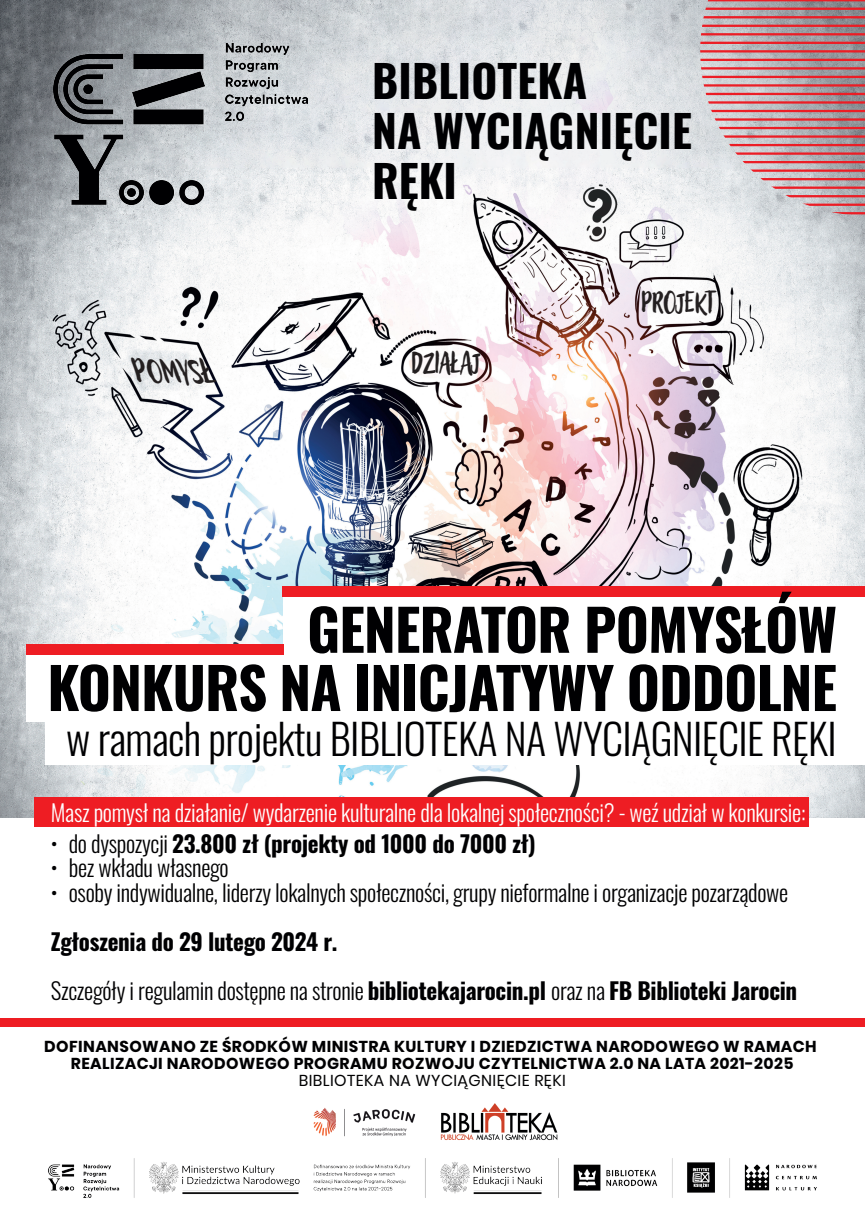
<style>
.page{position:relative;width:865px;height:1219px;background:#fff}
.page>*{position:absolute;margin:0;border:0;box-sizing:border-box;transform-origin:0 0}
.t1{font:56.8px/58.2px "Oswald";letter-spacing:-.015em;color:#000002;text-align:right}
.t2{font:italic 45.7px "Adlery Pro Blockletter";color:#231f20;scale:.81 1}
.t3{font:44.4px/50.1px "Oswald";letter-spacing:.005em;color:#000002}
.t4{font:42.1px "Oswald";letter-spacing:-.015em;color:#000002}
.t5{font:39.8px "Adlery Pro Blockletter";letter-spacing:-.015em;color:#231f20;scale:.78 1}
.t6{font:23px/49.1px "Oswald";letter-spacing:-.015em;color:#000002}
.t7{font:23px "Oswald";letter-spacing:-.015em;color:#fff}
.t8{font:700 15.8px/17.3px "Poppins";letter-spacing:.025em;color:#000002;text-align:center}
.t9{font:15.8px "Poppins";letter-spacing:.025em;color:#000002}
</style>
<div class="page">
<img style="left:0;top:0;width:865px;height:817px">
<img style="left:226px;top:44px;width:81px;height:76px">
<img style="left:53px;top:55px;width:151px;height:150px">
<div style="left:0;top:1018px;width:865px;height:9px;background:#ee1d23"></div>
<img style="left:48px;top:1158px;width:769px;height:40px">
<img style="left:440px;top:1103px;width:118px;height:38px">
<img style="left:313px;top:1107px;width:103px;height:30px">
<hr style="left:700px;top:0;width:165px;height:1px;background:#ec1d25">
<hr style="left:700px;top:8px;width:165px;height:2px;background:#ec1d25">
<hr style="left:700px;top:16px;width:165px;height:2px;background:#ec1d25">
<hr style="left:700px;top:25px;width:165px;height:2px;background:#ec1d25">
<hr style="left:700px;top:33px;width:165px;height:2px;background:#ec1d25">
<hr style="left:700px;top:42px;width:165px;height:2px;background:#ec1d25">
<hr style="left:700px;top:50px;width:165px;height:2px;background:#ec1d25">
<hr style="left:700px;top:59px;width:165px;height:2px;background:#ec1d25">
<hr style="left:700px;top:67px;width:165px;height:3px;background:#ec1d25">
<hr style="left:700px;top:76px;width:165px;height:2px;background:#ec1d25">
<hr style="left:700px;top:84px;width:165px;height:3px;background:#ec1d25">
<hr style="left:700px;top:93px;width:165px;height:2px;background:#ec1d25">
<hr style="left:700px;top:101px;width:165px;height:3px;background:#ec1d25">
<hr style="left:700px;top:110px;width:165px;height:2px;background:#ec1d25">
<hr style="left:700px;top:118px;width:165px;height:3px;background:#ec1d25">
<hr style="left:700px;top:127px;width:165px;height:2px;background:#ec1d25">
<hr style="left:700px;top:135px;width:165px;height:3px;background:#ec1d25">
<hr style="left:700px;top:144px;width:165px;height:2px;background:#ec1d25">
<hr style="left:700px;top:152px;width:165px;height:3px;background:#ec1d25">
<hr style="left:700px;top:161px;width:165px;height:2px;background:#ec1d25">
<hr style="left:700px;top:169px;width:165px;height:3px;background:#ec1d25">
<hr style="left:700px;top:178px;width:165px;height:2px;background:#ec1d25">
<hr style="left:700px;top:187px;width:165px;height:2px;background:#ec1d25">
<hr style="left:700px;top:195px;width:165px;height:2px;background:#ec1d25">
<hr style="left:700px;top:204px;width:165px;height:2px;background:#ec1d25">
<hr style="left:700px;top:212px;width:165px;height:2px;background:#ec1d25">
<div style="left:283px;top:598px;width:582px;height:66px;background:#fff"></div>
<div style="left:26px;top:655px;width:839px;height:66px;background:#fff"></div>
<div style="left:45px;top:715px;width:820px;height:50px;background:#fff"></div>
<div style="left:283px;top:587px;width:582px;height:10px;background:#ee1d23"></div>
<div style="left:26px;top:645px;width:257px;height:10px;background:#ee1d23"></div>
<div style="left:35px;top:797px;width:774px;height:29px;background:#ee1d23"></div>
<h3 class="t3" style="left:372px;top:51px;width:321px">BIBLIOTEKA<br>NA WYCIĄGNIĘCIE<br>RĘKI</h3>
<h2 class="t2" style="left:137px;top:344px;width:124px">PoMySŁ</h2>
<h3 class="t5" style="left:411px;top:339px;width:90px">DzIaŁAj</h3>
<h3 class="t5" style="left:641px;top:278px;width:98px">PrOjEkT</h3>
<h1 class="t1" style="left:47px;top:595px;width:791px">GENERATOR POMYSŁÓW<br>KONKURS NA INICJATYWY ODDOLNE</h1>
<h3 class="t4" style="left:66px;top:701px;width:772px">w ramach projektu BIBLIOTEKA NA WYCIĄGNIĘCIE RĘKI</h3>
<p class="t7" style="left:51px;top:792px;width:756px">Masz pomysł na działanie/ wydarzenie kulturalne dla lokalnej społeczności? - weź udział w konkursie:</p>
<p class="t6" style="left:51px;top:816px;width:486px">• do dyspozycji 23.800 zł (projekty od 1000 do 7000 zł)</p>
<p class="t6" style="left:51px;top:841px;width:179px">• bez wkładu własnego</p>
<p class="t6" style="left:51px;top:866px;width:748px">• osoby indywidualne, liderzy lokalnych społeczności, grupy nieformalne i organizacje pozarządowe<br>Zgłoszenia do 29 lutego 2024 r.<br>Szczegóły i regulamin dostępne na stronie bibliotekajarocin.pl oraz na FB Biblioteki Jarocin</p>
<p class="t8" style="left:44px;top:1037px;width:774px">DOFINANSOWANO ZE ŚRODKÓW MINISTRA KULTURY I DZIEDZICTWA NARODOWEGO W RAMACH<br>REALIZACJI NARODOWEGO PROGRAMU ROZWOJU CZYTELNICTWA 2.0 NA LATA 2021-2025</p>
<p class="t9" style="left:299px;top:1071px;width:268px">BIBLIOTEKA NA WYCIĄGNIĘCIE RĘKI</p>
</div>
